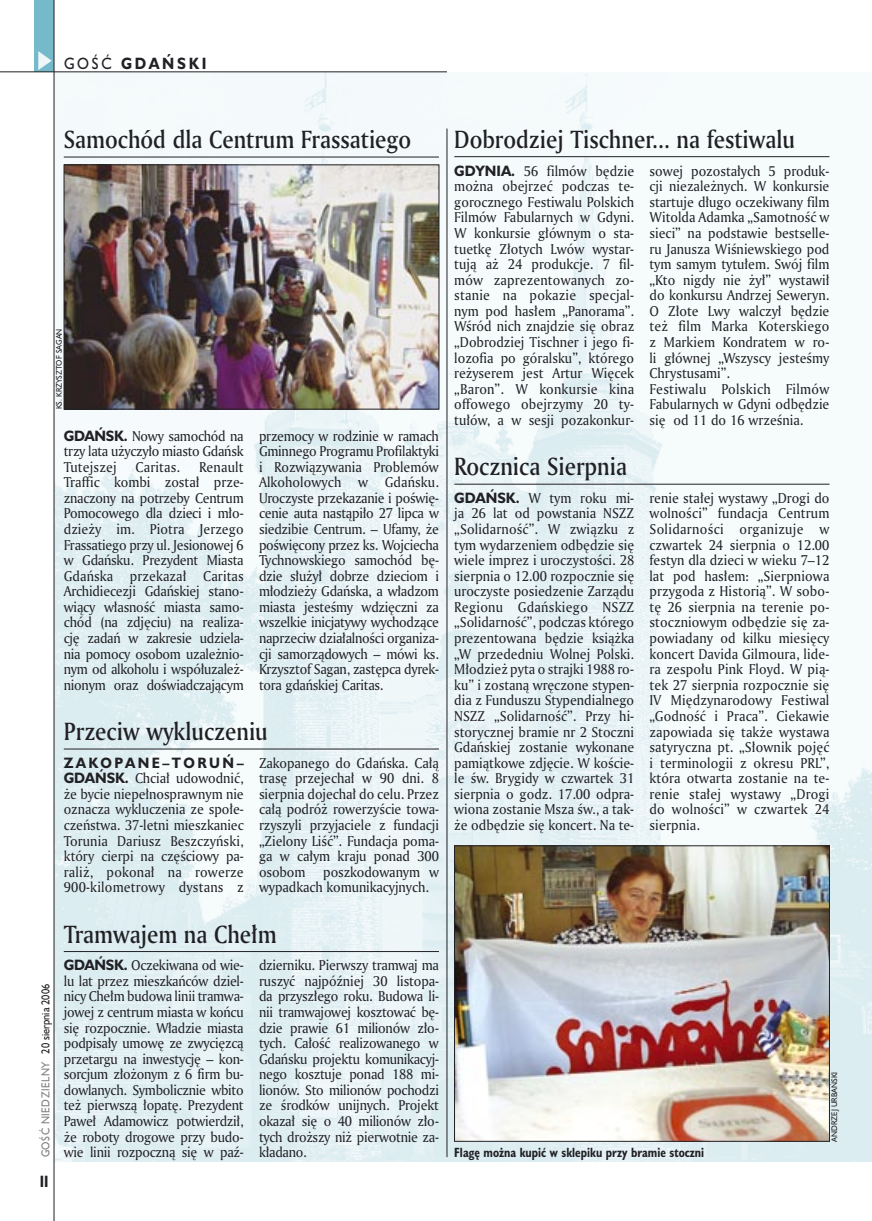
<style>
.page{position:relative;width:872px;height:1221px;background:#fff}
.page>*{position:absolute;margin:0;border:0;box-sizing:border-box;transform-origin:0 0}
._05d_tytyl_Kronika_AmMd_16_pt{font:24px "Amerigo Md PL";color:#212125;scale:.9 1}
._15a_temat_lewo{font:700 15px "Humanst 521 PL";letter-spacing:.2em;color:#212125;scale:.9 1}
._16_pagina_lewa{font:700 15px "Humanst 521 Cn PL";color:#212125;scale:.94 1}
._03_body_bez_akapitu{font:13.8px/15.6px "Amerigo PL";letter-spacing:-.005em;color:#212125;text-align:justify;scale:.94 1}
._09_podpis_zdjecia_HuCnB{font:700 12.3px "Humanst 521 Cn PL";color:#212125;scale:.94 1}
._18a_data_lewa_GOSC{font:10.5px "Humanst 521 PL";letter-spacing:.05em;color:#7f7f83;scale:.9 1}
._18_data_lewa{font:10.5px "Humanst 521 PL";color:#212125;scale:.9 1}
._09a_autor_zdjecia_Hu_5_pt{font:7.5px "Humanst 521 PL";color:#212125;scale:.94 1}
.s1{font-weight:400}
.s2{font-family:"Humanst 521 PL";font-weight:700}
</style>
<div class="page">
<img style="left:55px;top:72px;width:817px;height:1089px">
<hr style="left:447px;top:129px;width:1px;height:1027px;background:#212125">
<div style="left:35px;top:0;width:19px;height:72px;background:#75baca"></div>
<svg style="left:38px;top:51px;width:14px;height:19px"></svg>
<hr style="left:54px;top:0;width:1px;height:1220px;background:#212125">
<hr style="left:0;top:72px;width:447px;height:1px;background:#212125">
<hr style="left:64px;top:157px;width:375px;height:1px;background:#212125">
<img style="left:66px;top:167px;width:371px;height:240px">
<div style="left:64px;top:165px;width:375px;height:244px;border:1px solid #212125"></div>
<hr style="left:454px;top:156px;width:375px;height:1px;background:#212125">
<hr style="left:64px;top:748px;width:375px;height:1px;background:#212125">
<hr style="left:64px;top:951px;width:375px;height:1px;background:#212125">
<hr style="left:454px;top:484px;width:375px;height:1px;background:#212125">
<img style="left:456px;top:847px;width:371px;height:292px">
<div style="left:454px;top:845px;width:375px;height:296px;border:1px solid #212125"></div>
<p class="_15a_temat_lewo" style="left:64px;top:53px;width:160px"><span class="s1">GOŚĆ</span> GDAŃSKI</p>
<p class="_05d_tytyl_Kronika_AmMd_16_pt" style="left:64px;top:123px;width:388px">Samochód dla Centrum Frassatiego</p>
<p class="_09a_autor_zdjecia_Hu_5_pt" style="left:54px;top:409px;width:87px;rotate:-90deg">KS. KRZYSZTOF SAGAN</p>
<p class="_03_body_bez_akapitu" style="left:64px;top:427px;width:193px"><span class="s2">GDAŃSK.</span> Nowy samochód na trzy lata użyczyło miasto Gdańsk Tutejszej</p>
<p class="_03_body_bez_akapitu" style="left:64px;top:458px;width:193px;text-indent:135px">Renault Traffic kombi został prze&shy;znaczony na potrzeby Centrum Pomocowego dla dzieci i mło&shy;dzieży im. Piotra Jerzego Frassatiego przy ul. Jesionowej 6 w Gdańsku. Prezydent Miasta Gdańska przekazał Caritas Archidiecezji Gdańskiej stano&shy;wiący własność miasta samo&shy;chód (na zdjęciu) na realiza&shy;cję zadań w zakresie udziela&shy;nia pomocy osobom uzależnio&shy;nym od alkoholu i współuzależ&shy;nionym oraz doświadczającym</p>
<p class="_03_body_bez_akapitu" style="left:136px;top:458px;width:49px">Caritas.</p>
<p class="_03_body_bez_akapitu" style="left:259px;top:427px;width:193px">przemocy w rodzinie w ramach Gminnego Programu Profilaktyki i Rozwiązywania Problemów Alkoholowych w Gdańsku.<br>Uroczyste przekazanie i poświę&shy;cenie auta nastąpiło 27 lipca w siedzibie Centrum. – Ufamy, że poświęcony przez ks. Wojciecha Tychnowskiego samochód bę&shy;dzie służył dobrze dzieciom i młodzieży Gdańska, a władzom miasta jesteśmy wdzięczni za wszelkie inicjatywy wychodzące naprzeciw działalności organiza&shy;cji samorządowych – mówi ks.<br>Krzysztof Sagan, zastępca dyrek&shy;tora gdańskiej Caritas.</p>
<p class="_18_data_lewa" style="left:38px;top:1053px;width:79px;rotate:-90deg">20 sierpnia 2006</p>
<p class="_18a_data_lewa_GOSC" style="left:38px;top:1157px;width:108px;rotate:-90deg">GOŚĆ NIEDZIELNY</p>
<p class="_16_pagina_lewa" style="left:40px;top:1170px;width:11px">II</p>
<p class="_05d_tytyl_Kronika_AmMd_16_pt" style="left:64px;top:715px;width:228px">Przeciw wykluczeniu</p>
<p class="_03_body_bez_akapitu" style="left:64px;top:754px;width:193px"><span class="s2">ZAKOPANE–TORUŃ– GDAŃSK.</span> Chciał udowodnić, że bycie niepełnosprawnym nie oznacza wykluczenia ze społe&shy;czeństwa. 37-letni mieszkaniec Torunia Dariusz Beszczyński, który cierpi na częściowy pa&shy;raliż, pokonał na rowerze 900-kilometrowy dystans z</p>
<p class="_03_body_bez_akapitu" style="left:259px;top:754px;width:193px">Zakopanego do Gdańska. Całą trasę przejechał w 90 dni. 8 sierpnia dojechał do celu. Przez całą podróż rowerzyście towa&shy;rzyszyli przyjaciele z fundacji „Zielony Liść”. Fundacja poma&shy;ga w całym kraju ponad 300 osobom</p>
<p class="_03_body_bez_akapitu" style="left:259px;top:863px;width:193px;text-indent:64px">poszkodowanym w wypadkach komunikacyjnych.</p>
<p class="_05d_tytyl_Kronika_AmMd_16_pt" style="left:64px;top:917px;width:238px">Tramwajem na Chełm</p>
<p class="_03_body_bez_akapitu" style="left:64px;top:957px;width:193px"><span class="s2">GDAŃSK.</span> Oczekiwana od wie&shy;lu lat przez mieszkańców dziel&shy;nicy Chełm budowa linii tramwa&shy;jowej z centrum miasta w końcu się rozpocznie. Władzie miasta podpisały umowę ze zwycięzcą przetargu na inwestycję – kon&shy;sorcjum złożonym z 6 firm bu&shy;dowlanych. Symbolicznie wbito też pierwszą łopatę. Prezydent Paweł Adamowicz potwierdził, że roboty drogowe przy budo&shy;wie linii rozpoczną się w paź-</p>
<p class="_03_body_bez_akapitu" style="left:259px;top:957px;width:193px">dzierniku. Pierwszy tramwaj ma ruszyć najpóźniej 30 listopa&shy;da przyszłego roku. Budowa li&shy;nii tramwajowej kosztować bę&shy;dzie prawie 61 milionów zło&shy;tych. Całość realizowanego w Gdańsku projektu komunikacyj&shy;nego kosztuje ponad 188 mi&shy;lionów. Sto milionów pochodzi ze środków unijnych. Projekt okazał się o 40 milionów zło&shy;tych droższy niż pierwotnie za&shy;kładano.</p>
<p class="_05d_tytyl_Kronika_AmMd_16_pt" style="left:454px;top:123px;width:380px">Dobrodziej Tischner... na festiwalu</p>
<p class="_03_body_bez_akapitu" style="left:454px;top:162px;width:193px"><span class="s2">GDYNIA.</span> 56 filmów będzie można obejrzeć podczas te&shy;gorocznego Festiwalu Polskich Filmów Fabularnych w Gdyni.<br>W konkursie głównym o sta&shy;tuetkę Złotych Lwów wystar&shy;tują aż 24 produkcje. 7 fil&shy;mów zaprezentowanych zo&shy;stanie na pokazie specjal&shy;nym pod hasłem „Panorama”.<br>Wśród nich znajdzie się obraz „Dobrodziej Tischner i jego fi&shy;lozofia po góralsku”, którego reżyserem jest Artur Więcek „Baron”. W konkursie kina offowego obejrzymy 20 ty&shy;tułów, a w sesji pozakonkur-</p>
<p class="_03_body_bez_akapitu" style="left:649px;top:162px;width:193px">sowej pozostałych 5 produk&shy;cji niezależnych. W konkursie startuje długo oczekiwany film Witolda Adamka „Samotność w sieci” na podstawie bestselle&shy;ru Janusza Wiśniewskiego pod tym samym tytułem. Swój film „Kto nigdy nie żył” wystawił do konkursu Andrzej Seweryn.<br>O Złote Lwy walczył będzie też film Marka Koterskiego z Markiem Kondratem w ro&shy;li głównej „Wszyscy jesteśmy Chrystusami”.</p>
<p class="_03_body_bez_akapitu" style="left:649px;top:380px;width:193px">Festiwalu Polskich Filmów Fabularnych w Gdyni odbędzie się od 11 do 16 września.</p>
<p class="_05d_tytyl_Kronika_AmMd_16_pt" style="left:454px;top:450px;width:193px">Rocznica Sierpnia</p>
<p class="_03_body_bez_akapitu" style="left:454px;top:489px;width:193px"><span class="s2">GDAŃSK.</span> W tym roku mi&shy;ja 26 lat od powstania NSZZ „Solidarność”. W związku z tym wydarzeniem odbędzie się wiele imprez i uroczystości. 28 sierpnia o 12.00 rozpocznie się uroczyste posiedzenie Zarządu Regionu Gdańskiego NSZZ „Solidarność”, podczas którego prezentowana będzie książka „W przededniu Wolnej Polski.<br>Młodzież pyta o strajki 1988 ro&shy;ku” i zostaną wręczone stypen&shy;dia z Funduszu Stypendialnego NSZZ „Solidarność”. Przy hi&shy;storycznej bramie nr 2 Stoczni Gdańskiej zostanie wykonane pamiątkowe zdjęcie. W koście&shy;le św. Brygidy w czwartek 31 sierpnia o godz. 17.00 odpra&shy;wiona zostanie Msza św., a tak&shy;że odbędzie się koncert. Na te-</p>
<p class="_03_body_bez_akapitu" style="left:649px;top:489px;width:193px">renie stałej wystawy „Drogi do wolności” fundacja Centrum Solidarności organizuje w czwartek 24 sierpnia o 12.00 festyn dla dzieci w wieku 7–12 lat pod hasłem: „Sierpniowa przygoda z Historią”. W sobo&shy;tę 26 sierpnia na terenie po&shy;stoczniowym odbędzie się za&shy;powiadany od kilku miesięcy koncert Davida Gilmoura, lide&shy;ra zespołu Pink Floyd. W pią&shy;tek 27 sierpnia rozpocznie się IV Międzynarodowy Festiwal „Godność i Praca”. Ciekawie zapowiada się także wystawa satyryczna pt. „Słownik pojęć i terminologii z okresu PRL”, która otwarta zostanie na te&shy;renie stałej wystawy „Drogi do wolności” w czwartek 24 sierpnia.</p>
<p class="_09_podpis_zdjecia_HuCnB" style="left:454px;top:1143px;width:267px">Flagę można kupić w sklepiku przy bramie stoczni</p>
<p class="_09a_autor_zdjecia_Hu_5_pt" style="left:829px;top:1141px;width:76px;rotate:-90deg">ANDRZEJ URBAŃSKI</p>
</div>
